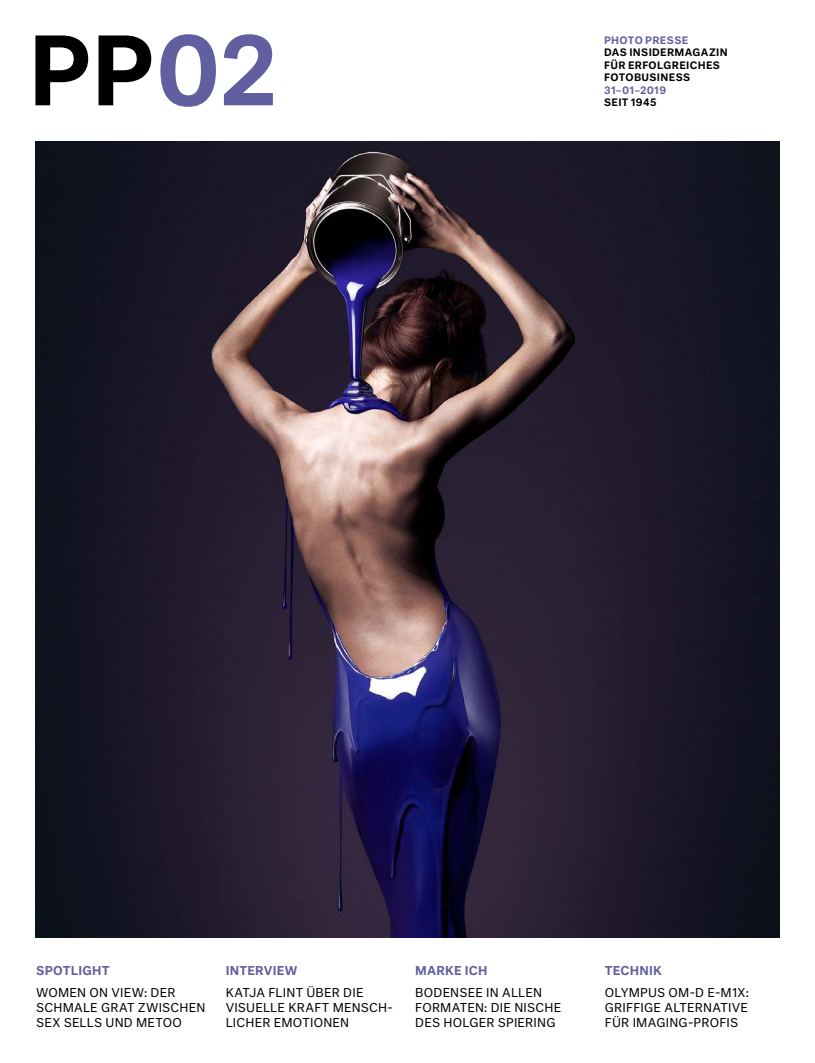
<style>
.page{position:relative;width:815px;height:1063px;background:#fff}
.page>*{position:absolute;margin:0;border:0;box-sizing:border-box;transform-origin:0 0}
.t1{font:500 92.5px "Neutral";color:#000}
.t2{font:11.88px/15px "Neutral";letter-spacing:.02em;color:#000}
.t3{font:500 11.88px "Neutral";letter-spacing:.02em;color:#615f9f}
.t4{font:500 10px/12.5px "Neutral";letter-spacing:.035em;color:#000}
.t5{font:500 10px "Neutral";letter-spacing:.03em;color:#615f9f}
.s1{color:#615f9f}
</style>
<div class="page">
<img style="left:35px;top:142px;width:745px;height:795px">
<h1 class="t1" style="left:28px;top:9px;width:251px">PP<span class="s1">02</span></h1>
<p class="t5" style="left:604px;top:33px;width:86px">PHOTO PRESSE</p>
<p class="t4" style="left:604px;top:46px;width:125px">DAS INSIDERMAGAZIN<br>FÜR ERFOLGREICHES<br>FOTOBUSINESS</p>
<p class="t5" style="left:604px;top:83px;width:64px">31–01–2019</p>
<p class="t4" style="left:604px;top:96px;width:54px">SEIT 1945</p>
<p class="t3" style="left:36px;top:962px;width:75px">SPOTLIGHT</p>
<p class="t2" style="left:36px;top:984px;width:171px">WOMEN ON VIEW: DER<br>SCHMALE GRAT ZWISCHEN<br>SEX SELLS UND METOO</p>
<p class="t3" style="left:226px;top:962px;width:73px">INTERVIEW</p>
<p class="t2" style="left:226px;top:984px;width:169px">KATJA FLINT ÜBER DIE<br>VISUELLE KRAFT MENSCH-<br>LICHER EMOTIONEN</p>
<p class="t3" style="left:415px;top:962px;width:74px">MARKE ICH</p>
<p class="t2" style="left:415px;top:984px;width:147px">BODENSEE IN ALLEN<br>FORMATEN: DIE NISCHE<br>DES HOLGER SPIERING</p>
<p class="t3" style="left:605px;top:962px;width:59px">TECHNIK</p>
<p class="t2" style="left:605px;top:984px;width:146px;text-align:justify">OLYMPUS OM-D E-M1X:<br>GRIFFIGE ALTERNATIVE FÜR IMAGING-PROFIS</p>
</div>
